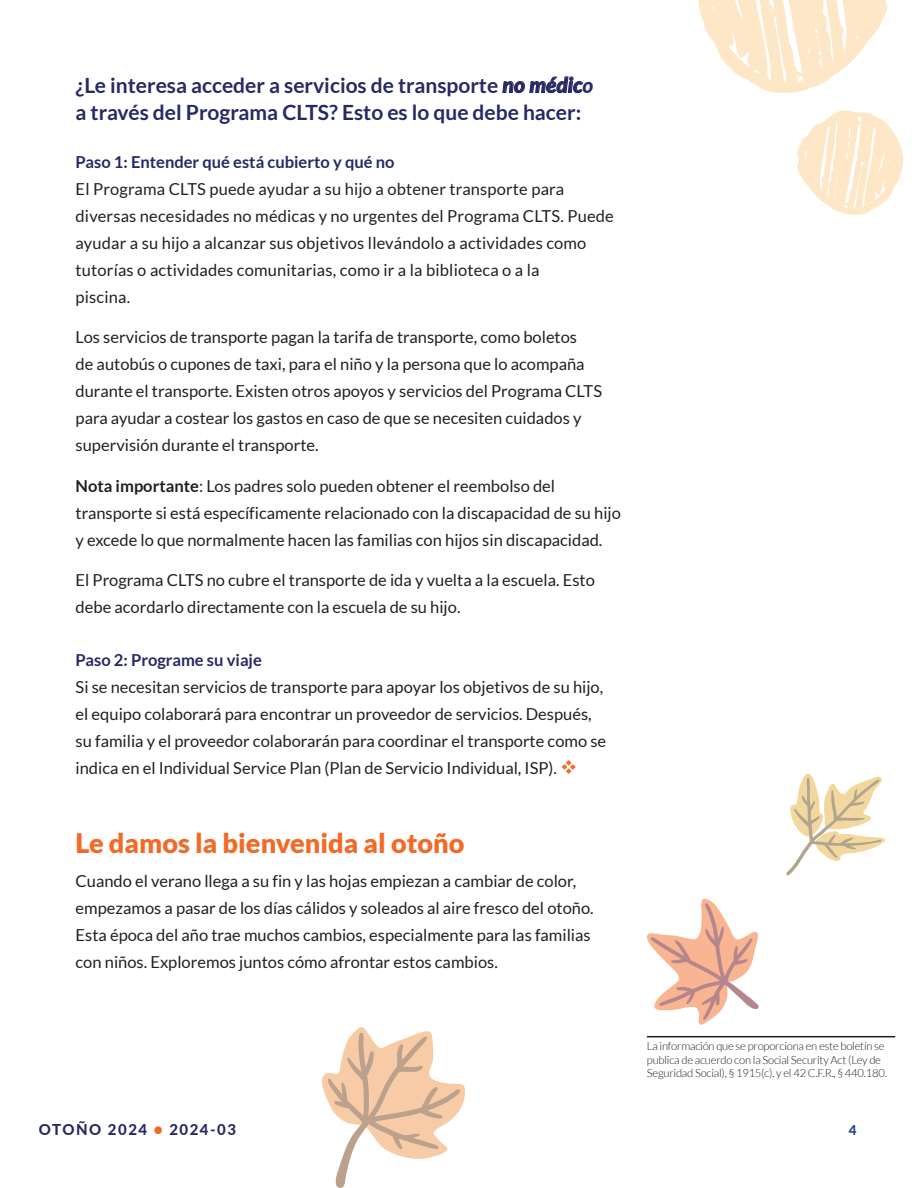
<style>
.page{position:relative;width:918px;height:1188px;background:#fff}
.page>*{position:absolute;margin:0;border:0;box-sizing:border-box;transform-origin:0 0}
.Heading_1{font:900 27px "Lato";color:#f36a27}
.Heading_2{font:700 21px/27px "Lato";color:#272965}
.Body_Text_for_Newsletter{font:16.5px/27px "Lato";color:#231f20}
.Heading_3{font:700 16.5px "Lato";color:#272965}
.t1{font:800 15px "Lato";letter-spacing:.1em;color:#272965}
.t2{font:800 13.5px "Lato";color:#253f8e}
.t3{font:300 11.25px/13.5px "Lato";letter-spacing:-.02em;color:#231f20}
.s1{font-weight:800;font-style:italic}
.s2{font-weight:700}
.s3{color:#f36a27}
</style>
<div class="page">
<hr style="left:647px;top:1036px;width:248px;height:1px;background:#231f20">
<svg style="left:797px;top:110px;width:106px;height:105px"></svg>
<svg style="left:698px;top:0;width:190px;height:93px"></svg>
<svg style="left:647px;top:898px;width:112px;height:127px"></svg>
<svg style="left:786px;top:773px;width:99px;height:103px"></svg>
<svg style="left:321px;top:1027px;width:144px;height:161px"></svg>
<p class="Heading_2" style="left:76px;top:71px;width:519px">¿Le interesa acceder a servicios de transporte <span class="s1">no médico </span>a través del Programa CLTS? Esto es lo que debe hacer:</p>
<p class="Heading_3" style="left:76px;top:152px;width:321px">Paso 1: Entender qué está cubierto y qué no</p>
<p class="Body_Text_for_Newsletter" style="left:76px;top:175px;width:540px">El Programa CLTS puede ayudar a su hijo a obtener transporte para diversas necesidades no médicas y no urgentes del Programa CLTS. Puede ayudar a su hijo a alcanzar sus objetivos llevándolo a actividades como tutorías o actividades comunitarias, como ir a la biblioteca o a la<br>piscina.</p>
<p class="Body_Text_for_Newsletter" style="left:76px;top:323px;width:528px">Los servicios de transporte pagan la tarifa de transporte, como boletos<br>de autobús o cupones de taxi, para el niño y la persona que lo acompaña durante el transporte. Existen otros apoyos y servicios del Programa CLTS para ayudar a costear los gastos en caso de que se necesiten cuidados y supervisión durante el transporte.</p>
<p class="Body_Text_for_Newsletter" style="left:76px;top:472px;width:547px"><span class="s2">Nota importante</span>: Los padres solo pueden obtener el reembolso del transporte si está específicamente relacionado con la discapacidad de su hijo y excede lo que normalmente hacen las familias con hijos sin discapacidad.</p>
<p class="Body_Text_for_Newsletter" style="left:76px;top:566px;width:521px">El Programa CLTS no cubre el transporte de ida y vuelta a la escuela. Esto debe acordarlo directamente con la escuela de su hijo.</p>
<p class="Heading_3" style="left:76px;top:651px;width:188px">Paso 2: Programe su viaje</p>
<p class="Body_Text_for_Newsletter" style="left:76px;top:674px;width:532px">Si se necesitan servicios de transporte para apoyar los objetivos de su hijo, el equipo colaborará para encontrar un proveedor de servicios. Después, su familia y el proveedor colaborarán para coordinar el transporte como se indica en el Individual Service Plan (Plan de Servicio Individual, ISP). <span class="s3">❖</span></p>
<p class="Heading_1" style="left:76px;top:827px;width:390px">Le damos la bienvenida al otoño</p>
<p class="Body_Text_for_Newsletter" style="left:76px;top:867px;width:520px">Cuando el verano llega a su fin y las hojas empiezan a cambiar de color, empezamos a pasar de los días cálidos y soleados al aire fresco del otoño.<br>Esta época del año trae muchos cambios, especialmente para las familias con niños. Exploremos juntos cómo afrontar estos cambios.</p>
<p class="t3" style="left:647px;top:1040px;width:242px">La información que se proporciona en este boletín se publica de acuerdo con la Social Security Act (Ley de<br>Seguridad Social), § 1915(c), y el 42 C.F.R., § 440.180.</p>
<p class="t1" style="left:39px;top:1119px;width:199px">OTOÑO 2024 <span class="s3">●</span> 2024-03</p>
<p class="t2" style="left:849px;top:1120px;width:9px">4</p>
</div>
